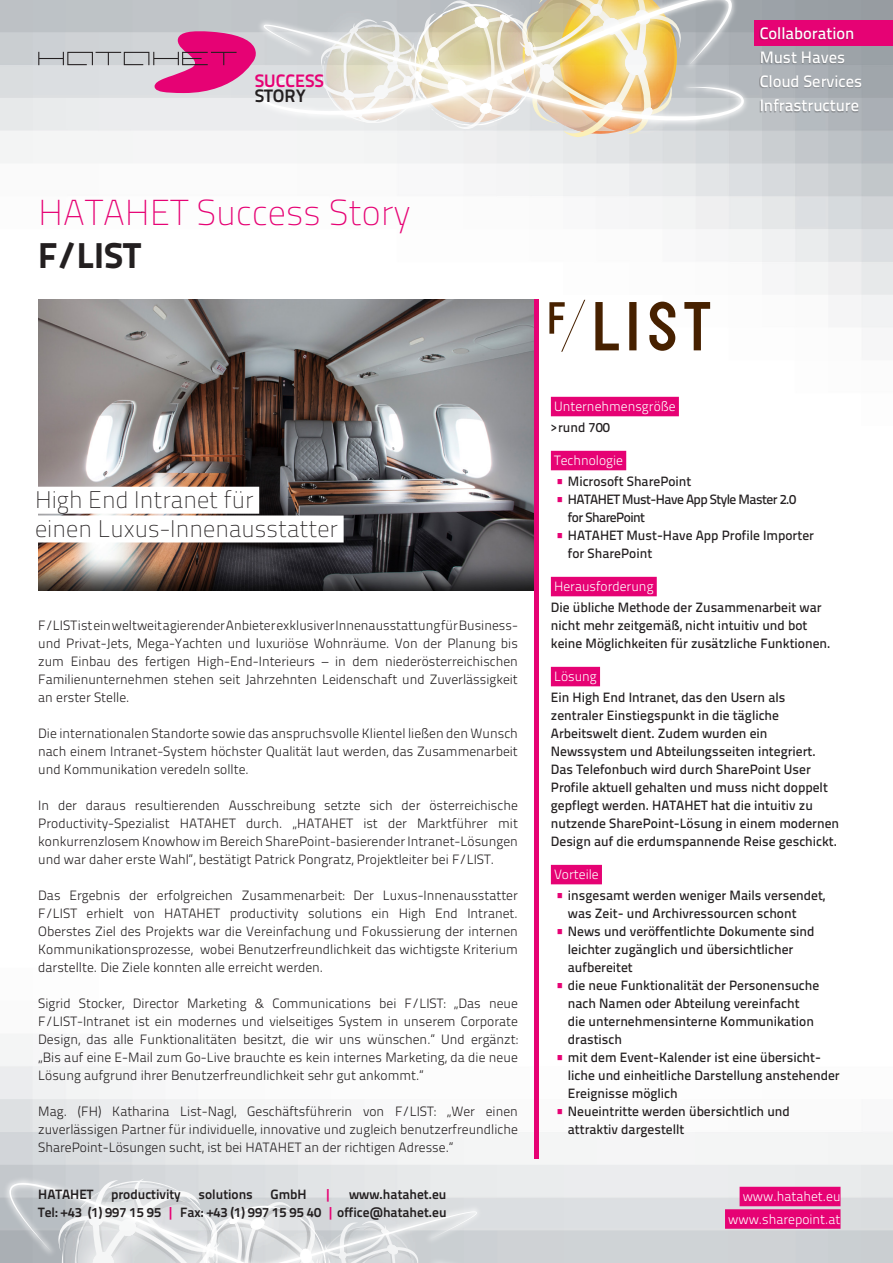
<style>
.page{position:relative;width:893px;height:1263px;background:#fff}
.page>*{position:absolute;margin:0;border:0;box-sizing:border-box;transform-origin:0 0}
.t1{font:36px "Titillium Text 25 L 1 wt";color:#e60274}
.t2{font:36px "Titillium Text 25 L 999 wt";color:#231f20}
.t3{font:24px/28.8px "Titillium Text 25 L 1 wt";color:#231f20}
.t4{font:18px "Titillium Text 25 L 800 wt";color:#e60274}
.t5{font:18px "Titillium Text 25 L 800 wt";color:#231f20}
.t6{font:16.5px/24px "Titillium Text 25 L 600 wt";color:#fff}
.t7{font:13.5px/18px "Titillium Text 25 L 250 wt";color:#231f20;text-align:justify}
.t8{font:13.5px/18px "Titillium Text 25 L 600 wt";color:#231f20}
.t9{font:13.5px/18px "Titillium Text 25 L 800 wt";color:#231f20;text-align:right}
.t10{font:13.5px/22.5px "Titillium Text 25 L 250 wt";color:#fff;text-align:right}
.t11{font:13.5px/18px "Titillium Text 25 L 600 wt";letter-spacing:-.04em;color:#231f20}
.t12{font:13.5px "Titillium Text 25 L 800 wt";color:#e60274}
.s1{font-size:18px;color:#e60274}
.s2{color:#e60274}
</style>
<div class="page">
<img style="left:0;top:0;width:893px;height:1263px">
<div style="left:305px;top:130px;width:143px;height:23px;background:#f4f5f5"></div>
<img style="left:379px;top:137px;width:109px;height:12px">
<img style="left:488px;top:130px;width:200px;height:25px">
<svg style="left:319px;top:130px;width:362px;height:7px"></svg>
<svg style="left:259px;top:0;width:473px;height:16px;background:#c9c7ba"></svg>
<img style="left:255px;top:16px;width:498px;height:114px">
<svg style="left:264px;top:25px;width:480px;height:96px"></svg>
<img style="left:50px;top:1169px;width:200px;height:5px">
<img style="left:1px;top:1174px;width:489px;height:89px">
<svg style="left:0;top:1178px;width:481px;height:85px;background:#d8dbdd"></svg>
<div style="left:551px;top:397px;width:128px;height:19px;background:#e60274"></div>
<div style="left:551px;top:451px;width:75px;height:19px;background:#e60274"></div>
<div style="left:551px;top:577px;width:106px;height:19px;background:#e60274"></div>
<div style="left:551px;top:667px;width:49px;height:19px;background:#e60274"></div>
<div style="left:551px;top:865px;width:51px;height:19px;background:#e60274"></div>
<img style="left:38px;top:300px;width:497px;height:290px">
<div style="left:35px;top:487px;width:224px;height:27px;background:#fff"></div>
<div style="left:35px;top:515px;width:309px;height:27px;background:#fff"></div>
<hr style="left:535px;top:300px;width:4px;height:859px;background:#e60274">
<div style="left:754px;top:20px;width:139px;height:25px;background:#e60274"></div>
<div style="left:760px;top:28px;width:102px;height:85px;background:#231f20;opacity:.33"></div>
<svg style="left:38px;top:31px;width:218px;height:62px;background:#d396b8"></svg>
<svg style="left:595px;top:302px;width:115px;height:49px"></svg>
<svg style="left:549px;top:300px;width:36px;height:52px"></svg>
<div style="left:740px;top:1187px;width:100px;height:19px;background:#e60274"></div>
<div style="left:725px;top:1209px;width:115px;height:20px;background:#e60274"></div>
<h3 class="t4" style="left:255px;top:66px;width:61px">Success</h3>
<h3 class="t5" style="left:255px;top:81px;width:53px">Story</h3>
<h1 class="t1" style="left:38px;top:186px;width:374px">HATAHET Success Story</h1>
<h1 class="t2" style="left:38px;top:227px;width:104px">F/LIST</h1>
<p class="t6" style="left:760px;top:20px;width:104px">Collaboration<br>Must Haves<br>Cloud Services<br>Infrastructure</p>
<h2 class="t3" style="left:35px;top:484px;width:304px">High End Intranet für<br>einen Luxus-Innenausstatter</h2>
<p class="t7" style="left:38px;top:616px;width:481px">F/LIST ist ein weltweit agierender Anbieter exklusiver Innenausstattung für Business&shy;und Privat-Jets, Mega-Yachten und luxuriöse Wohnräume. Von der Planung bis zum Einbau des fertigen High-End-Interieurs – in dem niederösterreichischen Familienunternehmen stehen seit Jahrzehnten Leidenschaft und Zuverlässigkeit an erster Stelle.</p>
<p class="t7" style="left:38px;top:724px;width:481px">Die internationalen Standorte sowie das anspruchsvolle Klientel ließen den Wunsch nach einem Intranet-System höchster Qualität laut werden, das Zusammenarbeit und Kommunikation veredeln sollte.</p>
<p class="t7" style="left:38px;top:796px;width:481px">In der daraus resultierenden Ausschreibung setzte sich der österreichische Productivity-Spezialist HATAHET durch. „HATAHET ist der Marktführer mit konkurrenzlosem Knowhow im Bereich SharePoint-basierender Intranet-Lösungen und war daher erste Wahl“, bestätigt Patrick Pongratz, Projektleiter bei F/LIST.</p>
<p class="t7" style="left:38px;top:886px;width:481px">Das Ergebnis der erfolgreichen Zusammenarbeit: Der Luxus-Innenausstatter F/LIST erhielt von HATAHET productivity solutions ein High End Intranet.<br>Oberstes Ziel des Projekts war die Vereinfachung und Fokussierung der internen Kommunikationsprozesse, wobei Benutzerfreundlichkeit das wichtigste Kriterium darstellte. Die Ziele konnten alle erreicht werden.</p>
<p class="t7" style="left:38px;top:994px;width:481px">Sigrid Stocker, Director Marketing &amp; Communications bei F/LIST: „Das neue F/LIST-Intranet ist ein modernes und vielseitiges System in unserem Corporate Design, das alle Funktionalitäten besitzt, die wir uns wünschen.“ Und ergänzt: „Bis auf eine E-Mail zum Go-Live brauchte es kein internes Marketing, da die neue Lösung aufgrund ihrer Benutzerfreundlichkeit sehr gut ankommt.“</p>
<p class="t7" style="left:38px;top:1102px;width:481px">Mag. (FH) Katharina List-Nagl, Geschäftsführerin von F/LIST: „Wer einen zuverlässigen Partner für individuelle, innovative und zugleich benutzerfreundliche SharePoint-Lösungen sucht, ist bei HATAHET an der richtigen Adresse.“</p>
<p class="t10" style="left:554px;top:394px;width:123px">Unternehmensgröße</p>
<p class="t8" style="left:551px;top:418px;width:61px">&gt;rund 700</p>
<p class="t10" style="left:554px;top:448px;width:70px">Technologie</p>
<p class="t8" style="left:555px;top:472px;width:138px"><span class="s1">•</span> Microsoft SharePoint</p>
<p class="t11" style="left:568px;top:490px;width:230px;text-indent:-13px"><span class="s1">•</span> HATAHET Must-Have App Style Master 2.0 for SharePoint</p>
<p class="t8" style="left:568px;top:526px;width:248px;text-indent:-13px"><span class="s1">•</span> HATAHET Must-Have App Profile Importer for SharePoint</p>
<p class="t10" style="left:554px;top:574px;width:101px">Herausforderung</p>
<p class="t8" style="left:551px;top:598px;width:281px">Die übliche Methode der Zusammenarbeit war nicht mehr zeitgemäß, nicht intuitiv und bot keine Möglichkeiten für zusätzliche Funktionen.</p>
<p class="t10" style="left:554px;top:664px;width:44px">Lösung</p>
<p class="t8" style="left:551px;top:687px;width:290px">Ein High End Intranet, das den Usern als zentraler Einstiegspunkt in die tägliche Arbeitswelt dient. Zudem wurden ein Newssystem und Abteilungsseiten integriert.<br>Das Telefonbuch wird durch SharePoint User Profile aktuell gehalten und muss nicht doppelt gepflegt werden. HATAHET hat die intuitiv zu nutzende SharePoint-Lösung in einem modernen Design auf die erdumspannende Reise geschickt.</p>
<p class="t10" style="left:554px;top:862px;width:46px">Vorteile</p>
<p class="t8" style="left:568px;top:886px;width:259px;text-indent:-13px"><span class="s1">•</span> insgesamt werden weniger Mails versendet, was Zeit- und Archivressourcen schont</p>
<p class="t8" style="left:568px;top:922px;width:248px;text-indent:-13px"><span class="s1">•</span> News und veröffentlichte Dokumente sind leichter zugänglich und übersichtlicher aufbereitet</p>
<p class="t8" style="left:568px;top:976px;width:253px;text-indent:-13px"><span class="s1">•</span> die neue Funktionalität der Personensuche nach Namen oder Abteilung vereinfacht die unternehmensinterne Kommunikation drastisch</p>
<p class="t8" style="left:568px;top:1048px;width:273px;text-indent:-13px"><span class="s1">•</span> mit dem Event-Kalender ist eine übersicht&shy;liche und einheitliche Darstellung anstehender<br>Ereignisse möglich</p>
<p class="t8" style="left:568px;top:1102px;width:223px;text-indent:-13px"><span class="s1">•</span> Neueintritte werden übersichtlich und attraktiv dargestellt</p>
<p class="t9" style="left:38px;top:1184px;width:49px">HATAHET</p>
<p class="t9" style="left:111px;top:1184px;width:71px">productivity</p>
<p class="t9" style="left:198px;top:1184px;width:56px">solutions</p>
<p class="t9" style="left:271px;top:1184px;width:38px">GmbH</p>
<p class="t12" style="left:324px;top:1183px;width:9px">|</p>
<p class="t9" style="left:38px;top:1184px;width:410px">www.hatahet.eu<br>Tel: +43 (1) 997 15 95 <span class="s2">|</span> Fax: +43 (1) 997 15 95 40 <span class="s2">|</span> office@hatahet.eu</p>
<p class="t10" style="left:728px;top:1184px;width:114px">www.hatahet.eu www.sharepoint.at</p>
</div>
